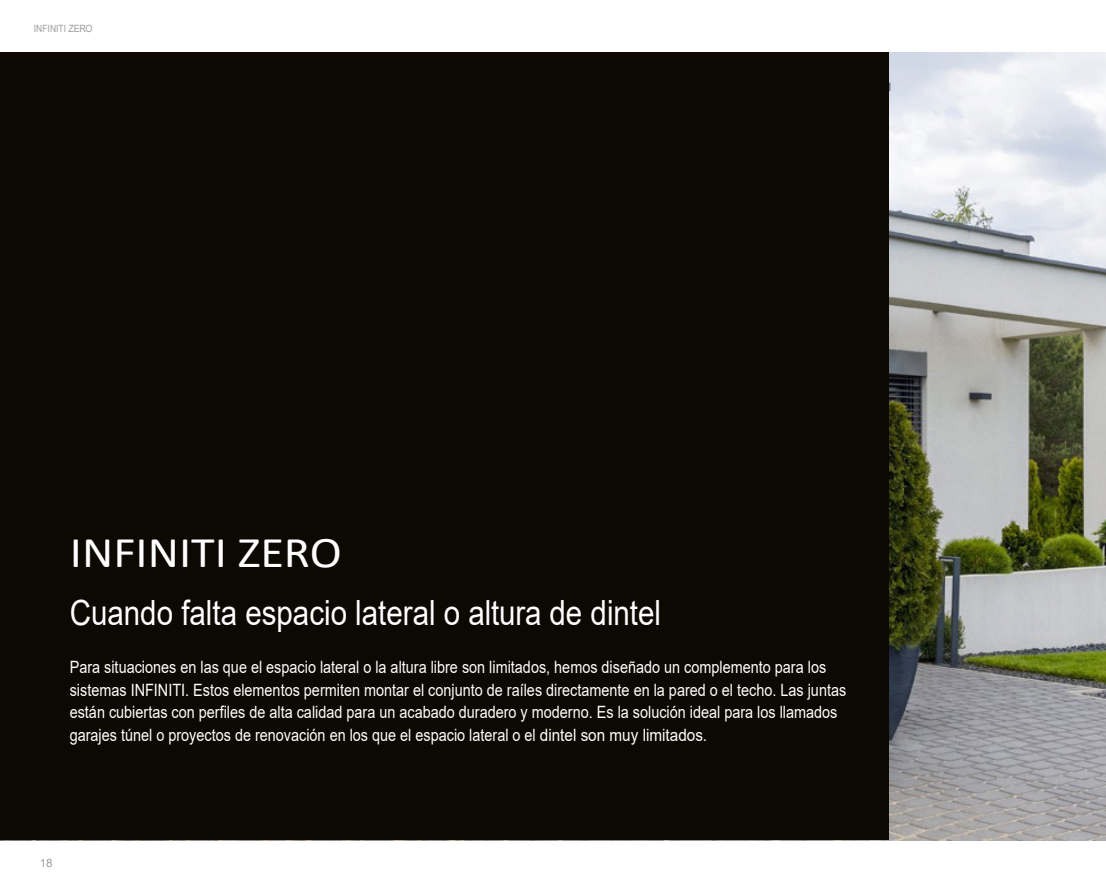
<style>
.page{position:relative;width:1106px;height:893px;background:#fff}
.page>*{position:absolute;margin:0;border:0;box-sizing:border-box;transform-origin:0 0}
.t1{font:43.95px "Calibri";color:#fff;scale:1.1 1}
.t2{font:34.65px "Arial";color:#fff;scale:.85 1}
.t3{font:16.95px/22.8px "Arial";color:#fff;scale:.85 1}
.t4{font:11.55px "Arial";color:#9d9d9c}
.t5{font:10.05px "Arial";color:#9e9e9e;scale:.85 1}
</style>
<div class="page">
<img style="left:888px;top:53px;width:217px;height:787px">
<div style="left:0;top:53px;width:888px;height:787px;background:#0c0802"></div>
<p class="t5" style="left:34px;top:21px;width:71px">INFINITI ZERO</p>
<h1 class="t1" style="left:70px;top:522px;width:248px">INFINITI ZERO</h1>
<h2 class="t2" style="left:70px;top:589px;width:697px">Cuando falta espacio lateral o altura de dintel</h2>
<p class="t3" style="left:70px;top:655px;width:915px">Para situaciones en las que el espacio lateral o la altura libre son limitados, hemos diseñado un complemento para los sistemas INFINITI. Estos elementos permiten montar el conjunto de raíles directamente en la pared o el techo. Las juntas están cubiertas con perfiles de alta calidad para un acabado duradero y moderno. Es la solución ideal para los llamados garajes túnel o proyectos de renovación en los que el espacio lateral o el dintel son muy limitados.</p>
<p class="t4" style="left:40px;top:855px;width:14px">18</p>
</div>
